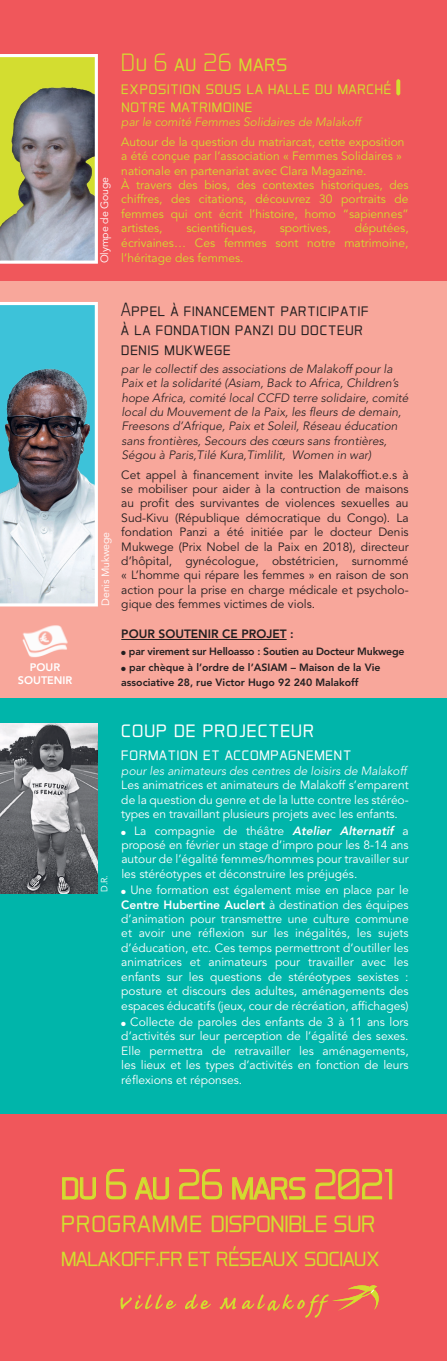
<style>
.page{position:relative;width:447px;height:1361px;background:#fff}
.page>*{position:absolute;margin:0;border:0;box-sizing:border-box;transform-origin:0 0}
.t1{font:300 43.05px "Aero Matics Display";letter-spacing:-.01em;color:#d3dd30}
.t2{font:300 33.45px "Aero Matics Display";letter-spacing:-.01em;color:#d3dd30}
.t3{font:300 28.95px "Aero Matics Display";letter-spacing:-.01em;color:#d3dd30}
.t4{font:300 25.5px "Aero Matics Display";letter-spacing:.04em;color:#fff}
.t5{font:300 25.5px "Aero Matics Display";letter-spacing:.04em;color:#d3dd30}
.t6{font:300 19.5px/19.5px "Aero Matics Display";letter-spacing:.04em;color:#231f20}
.t7{font:300 19.5px/18px "Aero Matics Display";letter-spacing:.04em;color:#d3dd30}
.t8{font:300 19.5px "Aero Matics Display";letter-spacing:.04em;color:#fff}
.t9{font:12px/14.4px "Avenir";color:#fff;text-align:justify}
.t10{font:12px/14.4px "Avenir";color:#231f20;text-align:justify}
.t11{font:12px/14.4px "Avenir";color:#d3dd30}
.t12{font:300 12px/14.4px "Avenir";color:#231f20}
.t13{font:300 12px "Avenir";color:#fff}
.t14{font:300 12px "Avenir";color:#d3dd30}
.t15{font:800 12px "Avenir";color:#231f20}
.t16{font:800 10.8px/13px "Avenir";color:#fff;text-align:center}
.t17{font:800 10.5px/15px "Avenir";color:#231f20}
.t18{font:800 10.5px "Avenir";letter-spacing:-.02em;color:#231f20}
.t19{font:10.5px "Avenir";letter-spacing:-.01em;color:#fff}
.t20{font:9px "Avenir";color:#fff}
.s1{font-weight:800;font-style:italic}
.s2{font-weight:800}
</style>
<div class="page">
<div style="left:0;top:0;width:446px;height:1361px;background:#f0575b"></div>
<div style="left:0;top:697px;width:446px;height:417px;background:#00b5aa"></div>
<div style="left:0;top:281px;width:446px;height:416px;background:#f8a79b"></div>
<hr style="left:121px;top:639px;width:165px;height:1px;background:#231f20">
<div style="left:396px;top:79px;width:4px;height:16px;border:3px solid #d3dd30"></div>
<svg style="left:0;top:54px;width:98px;height:210px;background:#a4a77f"></svg>
<svg style="left:0;top:302px;width:98px;height:304px;background:#81aab5"></svg>
<img style="left:22px;top:625px;width:46px;height:33px">
<img style="left:0;top:724px;width:98px;height:169px">
<svg style="left:62px;top:1177px;width:34px;height:22px"></svg>
<svg style="left:106px;top:1169px;width:20px;height:30px"></svg>
<svg style="left:135px;top:1177px;width:34px;height:22px"></svg>
<svg style="left:179px;top:1169px;width:43px;height:30px"></svg>
<svg style="left:232px;top:1177px;width:73px;height:22px"></svg>
<svg style="left:315px;top:1169px;width:77px;height:30px"></svg>
<svg style="left:120px;top:1294px;width:56px;height:15px"></svg>
<svg style="left:185px;top:1294px;width:26px;height:15px"></svg>
<svg style="left:219px;top:1297px;width:17px;height:12px"></svg>
<svg style="left:242px;top:1285px;width:136px;height:32px"></svg>
<p class="t16" style="left:18px;top:660px;width:56px">POUR<br>SOUTENIR</p>
<p class="t19" style="left:98px;top:263px;width:88px;rotate:-90deg">Olympe de Gouge</p>
<p class="t19" style="left:99px;top:606px;width:76px;rotate:-90deg">Denis Mukwege</p>
<p class="t20" style="left:99px;top:892px;width:19px;rotate:-91deg">D.R.</p>
<h3 class="t5" style="left:121px;top:48px;width:167px">Du 6 au 26 mars</h3>
<h3 class="t7" style="left:121px;top:78px;width:280px">exposition sous la halle du marché I notre matrimoine</h3>
<p class="t14" style="left:121px;top:115px;width:241px">par le comité Femmes Solidaires de Malakoff</p>
<p class="t11" style="left:121px;top:135px;width:289px">Autour de la question du matriarcat, cette exposition a été conçue par l’association « Femmes Solidaires » nationale en partenariat avec Clara Magazine.<br>À travers des bios, des contextes historiques, des chiffres, des citations, découvrez 30 portraits de femmes qui ont écrit l’histoire, homo “sapiennes” artistes,</p>
<p class="t11" style="left:186px;top:221px;width:71px">scientifiques,</p>
<p class="t11" style="left:279px;top:221px;width:53px">sportives,</p>
<p class="t11" style="left:121px;top:221px;width:289px;text-align:justify;text-indent:233px">députées, écrivaines… Ces femmes sont notre matrimoine, l’héritage des femmes.</p>
<h3 class="t6" style="left:121px;top:299px;width:249px">Appel à financement participatif à la fondation panzi du docteur denis mukwege</h3>
<p class="t12" style="left:121px;top:361px;width:290px">par le collectif des associations de Malakoff pour la Paix et la solidarité (Asiam, Back to Africa, Children’s hope Africa, comité local CCFD terre solidaire, comité local du Mouvement de la Paix, les fleurs de demain, Freesons d’Afrique, Paix et Soleil, Réseau éducation sans frontières, Secours des cœurs sans frontières, Ségou à Paris,Tilé Kura,Timlilit, Women in war)</p>
<p class="t10" style="left:121px;top:468px;width:289px">Cet appel à financement invite les Malakoffiot.e.s à se mobiliser pour aider à la contruction de maisons au profit des survivantes de violences sexuelles au Sud-Kivu (République démocratique du Congo). La fondation Panzi a été initiée par le docteur Denis Mukwege (Prix Nobel de la Paix en 2018), directeur d’hôpital, gynécologue, obstétricien, surnommé « L’homme qui répare les femmes » en raison de son action pour la prise en charge médicale et psycholo&shy;gique des femmes victimes de viols.</p>
<p class="t15" style="left:121px;top:627px;width:174px">POUR SOUTENIR CE PROJET :</p>
<p class="t18" style="left:121px;top:645px;width:284px">● par virement sur Helloasso : Soutien au Docteur Mukwege</p>
<p class="t17" style="left:121px;top:660px;width:260px">● par chèque à l’ordre de l’ASIAM – Maison de la Vie associative 28, rue Victor Hugo 92 240 Malakoff</p>
<h3 class="t4" style="left:121px;top:713px;width:194px">coup de projecteur</h3>
<h3 class="t8" style="left:121px;top:742px;width:231px">formation et accompagnement</h3>
<p class="t13" style="left:121px;top:763px;width:287px">pour les animateurs des centres de loisirs de Malakoff</p>
<p class="t9" style="left:121px;top:778px;width:289px">Les animatrices et animateurs de Malakoff s’emparent de la question du genre et de la lutte contre les stéréo&shy;types en travaillant plusieurs projets avec les enfants.</p>
<p class="t9" style="left:121px;top:823px;width:289px">● La compagnie de théâtre <span class="s1">Atelier Alternatif</span> a proposé en février un stage d’impro pour les 8-14 ans autour de l’égalité femmes/hommes pour travailler sur les stéréotypes et déconstruire les préjugés.</p>
<p class="t9" style="left:121px;top:883px;width:289px">● Une formation est également mise en place par le <span class="s2">Centre Hubertine Auclert</span> à destination des équipes d’animation pour transmettre une culture commune et avoir une réflexion sur les inégalités, les sujets d’éducation, etc. Ces temps permettront d’outiller les animatrices et animateurs pour travailler avec les enfants sur les questions de stéréotypes sexistes : posture et discours des adultes, aménagements des espaces éducatifs (jeux, cour de récréation, affichages)</p>
<p class="t9" style="left:121px;top:1015px;width:289px">● Collecte de paroles des enfants de 3 à 11 ans lors d’activités sur leur perception de l’égalité des sexes.<br>Elle permettra de retravailler les aménagements, les lieux et les types d’activités en fonction de leurs réflexions et réponses.</p>
<h1 class="t1" style="left:61px;top:1159px;width:334px">du 6 au 26 mars 2021</h1>
<h2 class="t2" style="left:61px;top:1201px;width:315px">programme disponible sur</h2>
<h3 class="t3" style="left:61px;top:1239px;width:320px">malakoff.fr et réseaux sociaux</h3>
</div>
